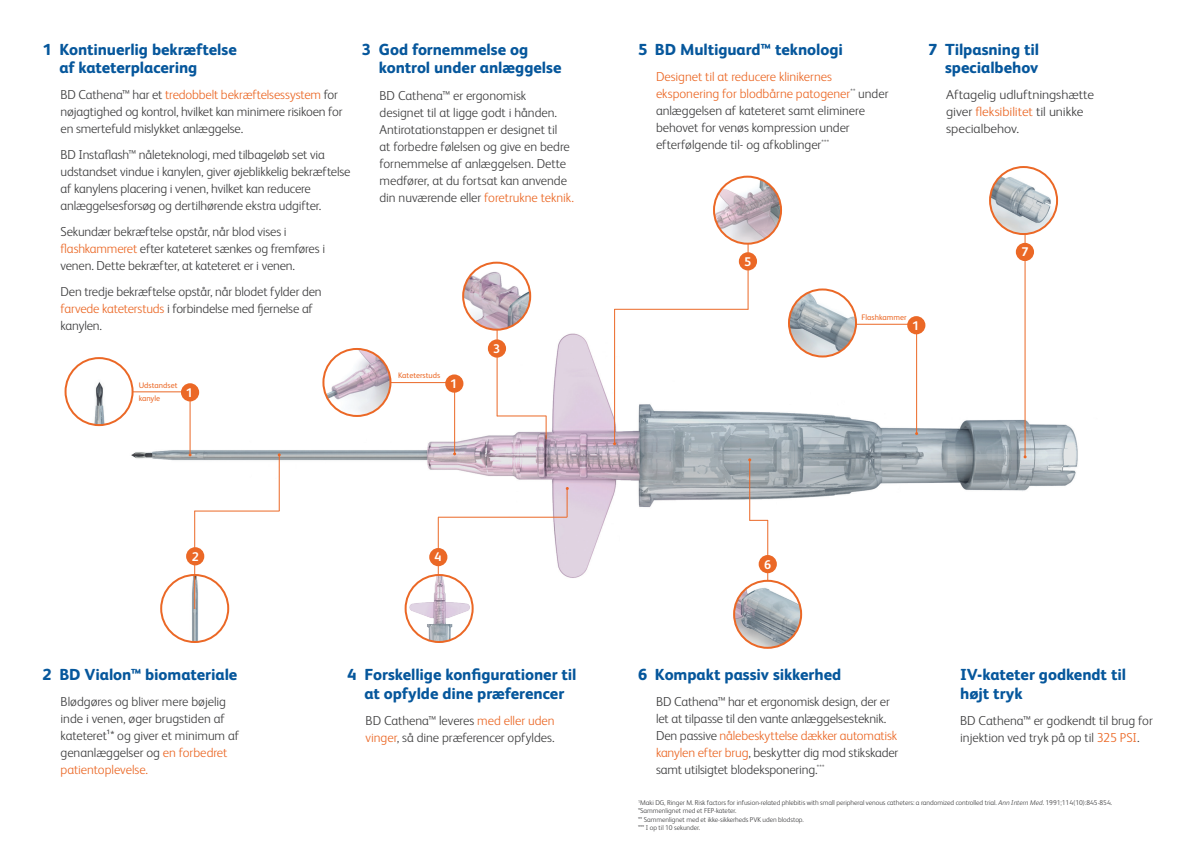
<style>
.page{position:relative;width:1191px;height:842px;background:#fff}
.page>*{position:absolute;margin:0;border:0;box-sizing:border-box;transform-origin:0 0}
.t1{font:800 16px/18.4px "FS Albert Pro";letter-spacing:-.005em;color:#06579c}
.t2{font:300 13px/17px "FS Albert Pro";letter-spacing:-.01em;color:#3e3e3f}
.t3{font:300 13px/17px "FS Albert Pro";letter-spacing:-.01em;color:#3e3e3f;scale:1.05 1}
.t4{font:700 12.6px "FS Albert Pro";color:#fff}
.t5{font:8px/13px "FS Albert Pro";color:#eb6826}
.t6{font:300 7px/8.4px "FS Albert Pro";letter-spacing:-.005em;color:#3e3e3f}
.s1{color:#eb6826}
.s2{font-style:italic}
</style>
<div class="page">
<img style="left:64px;top:303px;width:1014px;height:299px">
<div style="left:445px;top:374px;width:18px;height:19px;background:#eb6826;border-radius:50%"></div>
<hr style="left:454px;top:391px;width:1px;height:63px;background:#eb6826">
<hr style="left:383px;top:382px;width:63px;height:1px;background:#eb6826">
<img style="left:323px;top:349px;width:67px;height:67px;border-radius:34px">
<div style="left:322px;top:348px;width:69px;height:69px;border:2px solid #eb6826;border-radius:50%"></div>
<hr style="left:438px;top:517px;width:1px;height:80px;background:#eb6826">
<svg style="left:566px;top:487px;width:3px;height:30px"></svg>
<hr style="left:438px;top:517px;width:129px;height:1px;background:#eb6826">
<div style="left:429px;top:548px;width:18px;height:18px;background:#eb6826;border-radius:50%"></div>
<img style="left:405px;top:575px;width:67px;height:67px;border-radius:34px">
<div style="left:404px;top:574px;width:69px;height:69px;border:2px solid #eb6826;border-radius:50%"></div>
<svg style="left:750px;top:520px;width:17px;height:1px"></svg>
<hr style="left:767px;top:520px;width:1px;height:92px;background:#eb6826">
<hr style="left:749px;top:460px;width:1px;height:61px;background:#eb6826">
<div style="left:758px;top:555px;width:19px;height:18px;background:#eb6826;border-radius:50%"></div>
<img style="left:734px;top:581px;width:67px;height:67px;border-radius:34px">
<div style="left:733px;top:580px;width:69px;height:69px;border:2px solid #eb6826;border-radius:50%"></div>
<div style="left:488px;top:339px;width:18px;height:19px;background:#eb6826;border-radius:50%"></div>
<hr style="left:497px;top:320px;width:1px;height:96px;background:#eb6826">
<img style="left:463px;top:263px;width:67px;height:67px;border-radius:34px">
<div style="left:462px;top:262px;width:69px;height:69px;border:2px solid #eb6826;border-radius:50%"></div>
<hr style="left:497px;top:416px;width:49px;height:1px;background:#eb6826">
<svg style="left:546px;top:416px;width:1px;height:23px"></svg>
<hr style="left:748px;top:233px;width:1px;height:76px;background:#eb6826">
<hr style="left:614px;top:309px;width:1px;height:135px;background:#eb6826">
<hr style="left:614px;top:309px;width:134px;height:1px;background:#eb6826">
<img style="left:714px;top:177px;width:67px;height:67px;border-radius:34px">
<div style="left:713px;top:176px;width:69px;height:69px;border:2px solid #eb6826;border-radius:50%"></div>
<div style="left:739px;top:252px;width:18px;height:18px;background:#eb6826;border-radius:50%"></div>
<hr style="left:916px;top:329px;width:1px;height:105px;background:#eb6826">
<hr style="left:839px;top:324px;width:69px;height:1px;background:#eb6826">
<div style="left:907px;top:316px;width:18px;height:18px;background:#eb6826;border-radius:50%"></div>
<img style="left:789px;top:289px;width:67px;height:67px;border-radius:34px">
<div style="left:788px;top:288px;width:69px;height:69px;border:2px solid #eb6826;border-radius:50%"></div>
<hr style="left:279px;top:454px;width:1px;height:57px;background:#eb6826">
<img style="left:161px;top:575px;width:67px;height:67px;border-radius:34px">
<div style="left:160px;top:574px;width:69px;height:69px;border:2px solid #eb6826;border-radius:50%"></div>
<hr style="left:194px;top:511px;width:85px;height:1px;background:#eb6826">
<hr style="left:194px;top:511px;width:1px;height:98px;background:#eb6826">
<div style="left:186px;top:547px;width:18px;height:18px;background:#eb6826;border-radius:50%"></div>
<hr style="left:190px;top:396px;width:1px;height:57px;background:#eb6826">
<hr style="left:123px;top:392px;width:64px;height:1px;background:#eb6826">
<div style="left:181px;top:383px;width:18px;height:18px;background:#eb6826;border-radius:50%"></div>
<img style="left:66px;top:358px;width:67px;height:67px;border-radius:34px">
<div style="left:65px;top:357px;width:69px;height:69px;border:2px solid #eb6826;border-radius:50%"></div>
<div style="left:1015px;top:243px;width:19px;height:18px;background:#eb6826;border-radius:50%"></div>
<hr style="left:1024px;top:223px;width:1px;height:234px;background:#eb6826">
<img style="left:990px;top:167px;width:67px;height:67px;border-radius:34px">
<div style="left:989px;top:166px;width:69px;height:69px;border:2px solid #eb6826;border-radius:50%"></div>
<p class="t1" style="left:59px;top:39px;width:179px;text-indent:-17px">1 Kontinuerlig bekræftelse af kateterplacering</p>
<p class="t2" style="left:61px;top:85px;width:283px">BD Cathena™ har et <span class="s1">tredobbelt bekræftelsessystem</span> for nøjagtighed og kontrol, hvilket kan minimere risikoen for en smertefuld mislykket anlæggelse.</p>
<p class="t2" style="left:61px;top:145px;width:291px">BD Instaflash™ nåleteknologi, med tilbageløb set via udstandset vindue i kanylen, giver øjeblikkelig bekræftelse af kanylens placering i venen, hvilket kan reducere anlæggelsesforsøg og dertilhørende ekstra udgifter.</p>
<p class="t2" style="left:61px;top:222px;width:266px">Sekundær bekræftelse opstår, når blod vises i <span class="s1">flashkammeret</span> efter kateteret sænkes og fremføres i venen. Dette bekræfter, at kateteret er i venen.</p>
<p class="t2" style="left:61px;top:282px;width:263px">Den tredje bekræftelse opstår, når blodet fylder den <span class="s1">farvede kateterstuds</span> i forbindelse med fjernelse af kanylen.</p>
<p class="t5" style="left:139px;top:378px;width:40px">Udstandset kanyle</p>
<p class="t4" style="left:186px;top:383px;width:9px">1</p>
<p class="t1" style="left:379px;top:39px;width:184px;text-indent:-17px">3 God fornemmelse og kontrol under anlæggelse</p>
<p class="t2" style="left:379px;top:86px;width:196px">BD Cathena™ er ergonomisk designet til at ligge godt i hånden.<br>Antirotationstappen er designet til<br>at forbedre følelsen og give en bedre fornemmelse af anlæggelsen. Dette medfører, at du fortsat kan anvende din nuværende eller <span class="s1">foretrukne teknik.</span></p>
<p class="t5" style="left:398px;top:369px;width:44px">Kateterstuds</p>
<p class="t4" style="left:450px;top:375px;width:9px">1</p>
<p class="t4" style="left:493px;top:340px;width:9px">3</p>
<p class="t4" style="left:192px;top:548px;width:9px">2</p>
<p class="t4" style="left:434px;top:548px;width:9px">4</p>
<p class="t1" style="left:43px;top:664px;width:196px">2 BD Vialon™ biomateriale</p>
<p class="t2" style="left:61px;top:693px;width:180px">Blødgøres og bliver mere bøjelig inde i venen, øger brugstiden af kateteret¹* og giver et minimum af genanlæggelser og <span class="s1">en forbedret patientoplevelse.</span></p>
<p class="t1" style="left:347px;top:664px;width:230px;text-align:center">4 Forskellige konfigurationer til at opfylde dine præferencer</p>
<p class="t2" style="left:365px;top:711px;width:191px">BD Cathena™ leveres <span class="s1">med eller uden vinger</span>, så dine præferencer opfyldes.</p>
<p class="t1" style="left:638px;top:39px;width:206px">5 BD Multiguard™ teknologi</p>
<p class="t2" style="left:656px;top:67px;width:234px"><span class="s1">Designet til at reducere klinikernes eksponering for blodbårne patogener</span><sup>**</sup> under anlæggelsen af kateteret samt eliminere behovet for venøs kompression under efterfølgende til- og afkoblinger<sup>***</sup></p>
<p class="t1" style="left:928px;top:39px;width:112px;text-align:right">7 Tilpasning til specialbehov</p>
<p class="t3" style="left:946px;top:85px;width:142px">Aftagelig udluftningshætte giver <span class="s1">fleksibilitet</span> til unikke specialbehov.</p>
<p class="t4" style="left:744px;top:252px;width:9px">5</p>
<p class="t5" style="left:861px;top:310px;width:47px">Flashkammer</p>
<p class="t4" style="left:912px;top:316px;width:9px">1</p>
<p class="t4" style="left:1021px;top:243px;width:9px">7</p>
<p class="t4" style="left:764px;top:555px;width:9px">6</p>
<p class="t1" style="left:638px;top:664px;width:205px">6 Kompakt passiv sikkerhed</p>
<p class="t2" style="left:656px;top:693px;width:244px">BD Cathena™ har et ergonomisk design, der er let at tilpasse til den vante anlæggelsesteknik.<br>Den passive <span class="s1">nålebeskyttelse dækker automatisk kanylen efter brug</span>, beskytter dig mod stikskader samt utilsigtet blodeksponering.<sup>***</sup></p>
<p class="t1" style="left:960px;top:664px;width:167px">IV-kateter godkendt til højt tryk</p>
<p class="t2" style="left:960px;top:711px;width:194px">BD Cathena™ er godkendt til brug for injektion ved tryk på op til <span class="s1">325 PSI</span>.</p>
<p class="t6" style="left:638px;top:798px;width:475px"><sup>1</sup>Maki DG, Ringer M. Risk factors for infusion-related phlebitis with small peripheral venous catheters: a randomized controlled trial. <span class="s2">Ann Intern Med</span>. 1991;114(10):845-854. *Sammenlignet med et FEP-kateter.<br>** Sammenlignet med et ikke-sikkerheds PVK uden blodstop.<br>*** I op til 10 sekunder.</p>
</div>
